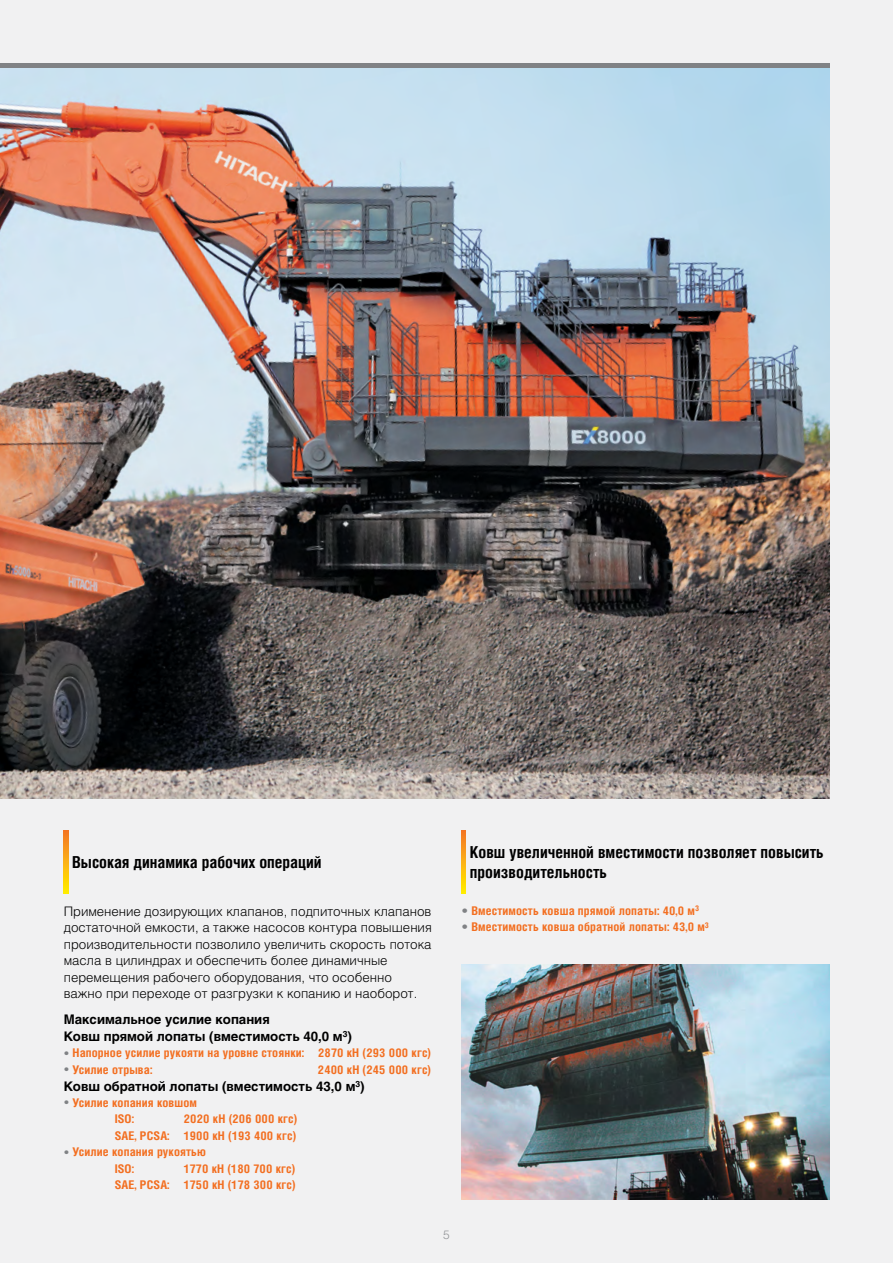
<style>
.page{position:relative;width:893px;height:1263px;background:#f1f1f2}
.page>*{position:absolute;margin:0;border:0;box-sizing:border-box;transform-origin:0 0}
.t1{font:700 16.5px/19.5px "Helios Cond C";color:#000}
.t2{font:13.2px/16.5px "Helios Light C";color:#000}
.t3{font:700 13.2px/16.5px "Helios C";color:#000}
.t4{font:700 12px/16.5px "Helios Cond C";letter-spacing:.01em;color:#f36f21;scale:1.05 1}
.t5{font:12px "Helios Light C";color:#939598}
.s1{font-family:"Helios Light C";font-weight:400;font-size:10.5px;color:#808285}
.s2{color:#808285}
</style>
<div class="page">
<img style="left:0;top:68px;width:829px;height:731px">
<hr style="left:0;top:64px;width:829px;height:4px;background:#808285">
<svg style="left:64px;top:830px;width:4px;height:64px"></svg>
<svg style="left:461px;top:830px;width:5px;height:64px"></svg>
<img style="left:461px;top:965px;width:368px;height:234px">
<h1 class="t1" style="left:72px;top:852px;width:251px">Высокая динамика рабочих операций</h1>
<p class="t2" style="left:64px;top:902px;width:369px">Применение дозирующих клапанов, подпиточных клапанов достаточной емкости, а также насосов контура повышения производительности позволило увеличить скорость потока масла в цилиндрах и обеспечить более динамичные перемещения рабочего оборудования, что особенно важно при переходе от разгрузки к копанию и наоборот.</p>
<p class="t3" style="left:64px;top:1011px;width:290px">Максимальное усилие копания<br>Ковш прямой лопаты (вместимость 40,0 м<sup>3</sup>)</p>
<p class="t4" style="left:64px;top:1044px;width:352px"><span class="s1">•</span> Напорное усилие рукояти на уровне стоянки: 2870 кН (293 000 кгс)</p>
<p class="t4" style="left:64px;top:1061px;width:86px"><span class="s1">•</span> Усилие отрыва:</p>
<p class="t4" style="left:318px;top:1061px;width:109px">2400 кН (245 000 кгс)</p>
<p class="t3" style="left:64px;top:1077px;width:302px">Ковш обратной лопаты (вместимость 43,0 м<sup>3</sup>)</p>
<p class="t4" style="left:115px;top:1094px;width:80px;text-indent:-51px"><span class="s1">•</span> Усилие копания ковшом<br>ISO:</p>
<p class="t4" style="left:115px;top:1110px;width:176px;text-align:right">2020 кН (206 000 кгс)<br>SAE, PCSA: 1900 кН (193 400 кгс)</p>
<p class="t4" style="left:115px;top:1143px;width:88px;text-indent:-51px"><span class="s1">•</span> Усилие копания рукоятью<br>ISO:</p>
<p class="t4" style="left:115px;top:1160px;width:174px;text-align:right">1770 кН (180 700 кгс)<br>SAE, PCSA: 1750 кН (178 300 кгс)</p>
<h1 class="t1" style="left:470px;top:842px;width:355px">Ковш увеличенной вместимости позволяет повысить производительность</h1>
<p class="t4" style="left:461px;top:902px;width:228px"><span class="s2">•</span> Вместимость ковша прямой лопаты: 40,0 м<sup>3</sup></p>
<p class="t4" style="left:461px;top:918px;width:237px"><span class="s2">•</span> Вместимость ковша обратной лопаты: 43,0 м<sup>3</sup></p>
<p class="t5" style="left:443px;top:1228px;width:8px">5</p>
</div>
